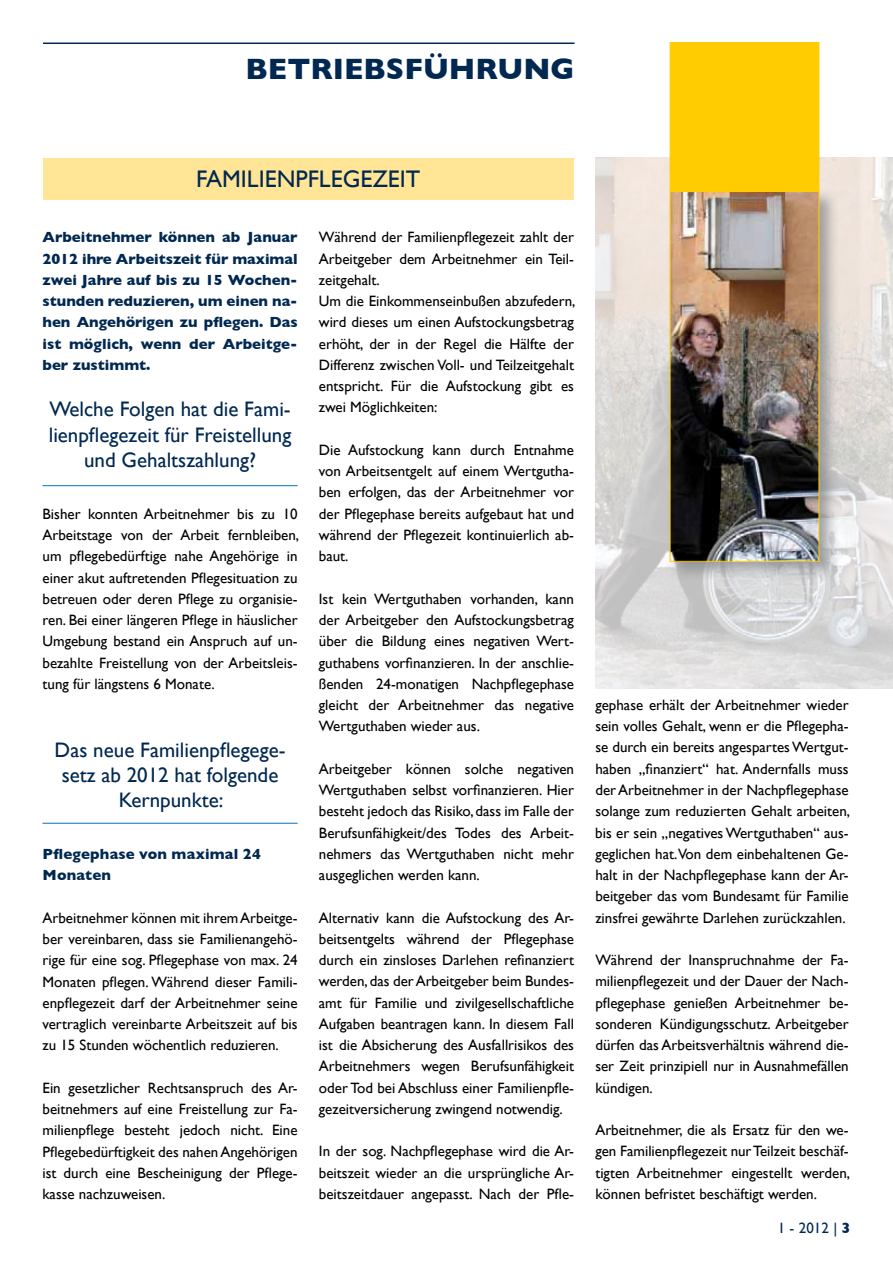
<style>
.page{position:relative;width:893px;height:1263px;background:#fff}
.page>*{position:absolute;margin:0;border:0;box-sizing:border-box;transform-origin:0 0}
.t1{font:700 30px "Gill Sans";color:#002851}
.t2{font:24px "Gill Sans";color:#002851}
.t3{font:21px/25.2px "Gill Sans";color:#002851;text-align:center}
.t4{font:15px/21.3px "Gill Sans";color:#000;text-align:justify}
.t5{font:700 15px/21.3px "Gill Sans";color:#002851;text-align:justify}
.t6{font:15px "Gill Sans";color:#002851}
.s1{font-weight:700}
</style>
<div class="page">
<hr style="left:43px;top:43px;width:532px;height:1px;background:#002851">
<img style="left:595px;top:157px;width:298px;height:531px">
<div style="left:667px;top:188px;width:172px;height:393px;background:#87888a;opacity:.75"></div>
<img style="left:672px;top:193px;width:145px;height:367px">
<div style="left:670px;top:191px;width:149px;height:371px;border:1px solid #fecc00"></div>
<div style="left:670px;top:42px;width:149px;height:150px;background:#fecc00"></div>
<div style="left:43px;top:158px;width:530px;height:42px;background:#ffe595"></div>
<hr style="left:43px;top:485px;width:255px;height:1px;background:#0076bd">
<hr style="left:43px;top:823px;width:255px;height:1px;background:#0076bd">
<h1 class="t1" style="left:245px;top:51px;width:331px">BETRIEBSFÜHRUNG</h1>
<h2 class="t2" style="left:196px;top:165px;width:24px">Familienpflegezeit</h2>
<p class="t5" style="left:42px;top:227px;width:257px">Arbeitnehmer können ab Januar 2012 ihre Arbeitszeit für maximal zwei Jahre auf bis zu 15 Wochen&shy;stunden reduzieren, um einen na&shy;hen Angehörigen zu pflegen. Das ist möglich, wenn der Arbeitge&shy;ber zustimmt.</p>
<h3 class="t3" style="left:49px;top:396px;width:244px">Welche Folgen hat die Fami&shy;lienpflegezeit für Freistellung und Gehaltszahlung?</h3>
<p class="t4" style="left:43px;top:503px;width:258px">Bisher konnten Arbeitnehmer bis zu 10<br>Arbeitstage von der Arbeit fernbleiben, um pflegebedürftige nahe Angehörige in einer akut auftretenden Pflegesituation zu betreuen oder deren Pflege zu organisie&shy;ren. Bei einer längeren Pflege in häuslicher Umgebung bestand ein Anspruch auf un&shy;bezahlte Freistellung von der Arbeitsleis&shy;tung für längstens 6 Monate.</p>
<h3 class="t3" style="left:55px;top:737px;width:232px">Das neue Familienpflegege&shy;setz ab 2012 hat folgende<br>Kernpunkte:</h3>
<p class="t5" style="left:43px;top:843px;width:220px">Pflegephase von maximal 24<br>Monaten</p>
<p class="t4" style="left:43px;top:907px;width:257px">Arbeitnehmer können mit ihremArbeitge&shy;ber vereinbaren, dass sie Familienangehö&shy;rige für eine sog. Pflegephase von max. 24<br>Monaten pflegen. Während dieser Famili&shy;enpflegezeit darf der Arbeitnehmer seine vertraglich vereinbarte Arbeitszeit auf bis zu 15 Stunden wöchentlich reduzieren.</p>
<p class="t4" style="left:42px;top:1077px;width:257px">Ein gesetzlicher Rechtsanspruch des Ar&shy;beitnehmers auf eine Freistellung zur Fa&shy;milienpflege besteht jedoch nicht. Eine Pflegebedürftigkeit des nahenAngehörigen ist durch eine Bescheinigung der Pflege&shy;kasse nachzuweisen.</p>
<p class="t4" style="left:319px;top:226px;width:258px;text-align:left">Während der Familienpflegezeit zahlt der Arbeitgeber dem Arbeitnehmer ein Teil&shy;zeitgehalt.<br>Um die Einkommenseinbußen abzufedern, wird dieses um einen Aufstockungsbetrag erhöht, der in der Regel die Hälfte der Differenz zwischen Voll- und Teilzeitgehalt entspricht. Für die Aufstockung gibt es zwei Möglichkeiten:</p>
<p class="t4" style="left:319px;top:439px;width:257px">Die Aufstockung kann durch Entnahme von Arbeitsentgelt auf einem Wertgutha&shy;ben erfolgen, das der Arbeitnehmer vor der Pflegephase bereits aufgebaut hat und während der Pflegezeit kontinuierlich ab&shy;baut.</p>
<p class="t4" style="left:319px;top:588px;width:257px">Ist kein Wertguthaben vorhanden, kann der Arbeitgeber den Aufstockungsbetrag über die Bildung eines negativen Wert&shy;guthabens vorfinanzieren. In der anschlie&shy;ßenden 24-monatigen Nachpflegephase gleicht der Arbeitnehmer das negative Wertguthaben wieder aus.</p>
<p class="t4" style="left:319px;top:758px;width:257px">Arbeitgeber können solche negativen Wertguthaben selbst vorfinanzieren. Hier besteht jedoch das Risiko,dass im Falle der Berufsunfähigkeit/des Todes des Arbeit&shy;nehmers das Wertguthaben nicht mehr ausgeglichen werden kann.</p>
<p class="t4" style="left:319px;top:907px;width:257px">Alternativ kann die Aufstockung des Ar&shy;beitsentgelts während der Pflegephase durch ein zinsloses Darlehen refinanziert werden,das derArbeitgeber beim Bundes&shy;amt für Familie und zivilgesellschaftliche Aufgaben beantragen kann. In diesem Fall ist die Absicherung des Ausfallrisikos des Arbeitnehmers wegen Berufsunfähigkeit oder Tod bei Abschluss einer Familienpfle&shy;gezeitversicherung zwingend notwendig.</p>
<p class="t4" style="left:319px;top:1140px;width:257px">In der sog. Nachpflegephase wird die Ar&shy;beitszeit wieder an die ursprüngliche Ar&shy;beitszeitdauer angepasst. Nach der Pfle-</p>
<p class="t4" style="left:595px;top:694px;width:256px">gephase erhält der Arbeitnehmer wieder sein volles Gehalt, wenn er die Pflegepha&shy;se durch ein bereits angespartesWertgut&shy;haben „finanziert“ hat. Andernfalls muss derArbeitnehmer in der Nachpflegephase solange zum reduzierten Gehalt arbeiten, bis er sein „negatives Wertguthaben“ aus&shy;geglichen hat.Von dem einbehaltenen Ge&shy;halt in der Nachpflegephase kann der Ar&shy;beitgeber das vom Bundesamt für Familie zinsfrei gewährte Darlehen zurückzahlen.</p>
<p class="t4" style="left:595px;top:949px;width:255px">Während der Inanspruchnahme der Fa&shy;milienpflegezeit und der Dauer der Nach&shy;pflegephase genießen Arbeitnehmer be&shy;sonderen Kündigungsschutz. Arbeitgeber dürfen das Arbeitsverhältnis während die&shy;ser Zeit prinzipiell nur in Ausnahmefällen kündigen.</p>
<p class="t4" style="left:595px;top:1119px;width:256px">Arbeitnehmer, die als Ersatz für den we&shy;gen Familienpflegezeit nurTeilzeit beschäf&shy;tigten Arbeitnehmer eingestellt werden, können befristet beschäftigt werden.</p>
<p class="t6" style="left:778px;top:1219px;width:74px">1-2012|<span class="s1">3</span></p>
</div>
